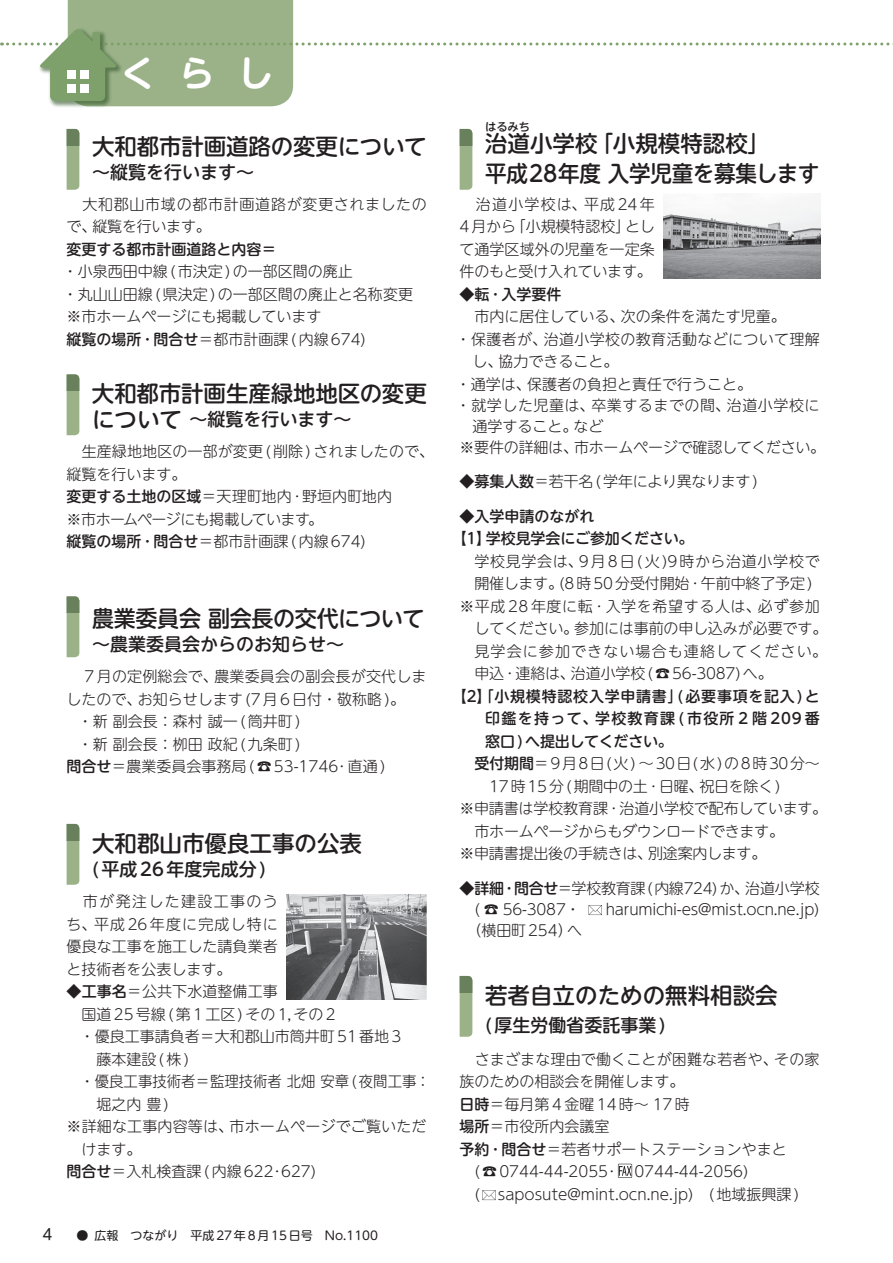
<style>
.page{position:relative;width:893px;height:1263px;background:#fff}
.page>*{position:absolute;margin:0;border:0;box-sizing:border-box;transform-origin:0 0}
.t1{font:700 36px "UD Shin M Go Pr 6 De";color:#fff}
.見出し{font:500 22.5px "UD Shin M Go Pr 6";letter-spacing:-.005em;color:#231f20}
.見出し-2{font:500 22.5px "UD Shin M Go Pr 6";letter-spacing:-.005em;color:#231f20;scale:.96 1}
.見出し-3{font:500 18px "UD Shin M Go Pr 6";color:#231f20}
.本文{font:300 15px/22.5px "UD Shin M Go Pr 6";color:#231f20}
.本文-2{font:300 15px/22.5px "UD Shin M Go Pr 6";letter-spacing:.04em;color:#231f20}
.t2{font:500 15px/22.5px "UD Shin M Go Pr 6";color:#231f20;text-align:justify}
.本文-3{font:300 15px/22.5px "UD Shin M Go Pr 6";letter-spacing:.025em;color:#231f20}
.本文-4{font:300 15px/21px "UD Shin M Go Pr 6";letter-spacing:.035em;color:#231f20}
.本文-5{font:300 15px/22.5px "UD Shin M Go Pr 6";letter-spacing:.045em;color:#231f20}
.本文-6{font:300 15px "UD Shin M Go Pr 6";letter-spacing:-.05em;color:#231f20}
.t3{font:15px "UD Shin M Go Pr 6";color:#231f20}
.t4{font:12px "UD Shin M Go Pr 6";color:#231f20}
.見出し-4{font:500 11.25px "UD Shin M Go Pr 6";color:#231f20}
.s1{font-weight:500}
.s2{font-size:22.5px}
</style>
<div class="page">
<svg style="left:589px;top:905px;width:13px;height:10px"></svg>
<svg style="left:618px;top:1164px;width:14px;height:14px"></svg>
<svg style="left:482px;top:1190px;width:14px;height:10px"></svg>
<div style="left:38px;top:27px;width:85px;height:81px;background:#305529;opacity:.6"></div>
<svg style="left:2px;top:0;width:891px;height:106px"></svg>
<div style="left:67px;top:84px;width:9px;height:8px;background:#fff"></div>
<div style="left:67px;top:70px;width:9px;height:9px;background:#fff"></div>
<div style="left:81px;top:84px;width:8px;height:8px;background:#fff"></div>
<div style="left:81px;top:70px;width:8px;height:9px;background:#fff"></div>
<svg style="left:67px;top:145px;width:12px;height:45px"></svg>
<div style="left:67px;top:129px;width:12px;height:16px;background:#68805b"></div>
<svg style="left:460px;top:145px;width:12px;height:45px"></svg>
<div style="left:460px;top:129px;width:12px;height:16px;background:#68805b"></div>
<svg style="left:460px;top:992px;width:12px;height:45px"></svg>
<div style="left:460px;top:976px;width:12px;height:16px;background:#68805b"></div>
<svg style="left:67px;top:391px;width:12px;height:44px"></svg>
<div style="left:67px;top:374px;width:12px;height:17px;background:#68805b"></div>
<svg style="left:67px;top:613px;width:12px;height:44px"></svg>
<div style="left:67px;top:596px;width:12px;height:17px;background:#68805b"></div>
<svg style="left:67px;top:840px;width:12px;height:45px"></svg>
<div style="left:67px;top:824px;width:12px;height:16px;background:#68805b"></div>
<img style="left:286px;top:894px;width:141px;height:105px">
<img style="left:663px;top:200px;width:158px;height:79px">
<p class="t1" style="left:120px;top:43px;width:155px">くらし</p>
<p class="見出し" style="left:92px;top:127px;width:336px">大和都市計画道路の変更について</p>
<p class="見出し-3" style="left:92px;top:157px;width:163px">～縦覧を行います～</p>
<p class="本文-5" style="left:67px;top:192px;width:362px">　大和郡山市域の都市計画道路が変更されましたので、縦覧を行います。</p>
<p class="t2" style="left:67px;top:237px;width:211px">変更する都市計画道路と内容＝</p>
<p class="本文" style="left:63px;top:259px;width:292px">・小泉西田中線(市決定)の一部区間の廃止</p>
<p class="本文" style="left:63px;top:282px;width:352px">・丸山山田線(県決定)の一部区間の廃止と名称変更</p>
<p class="本文" style="left:67px;top:304px;width:256px">※市ホームページにも掲載しています</p>
<p class="本文" style="left:67px;top:327px;width:301px"><span class="s1">縦覧の場所･問合せ</span>＝都市計画課(内線674)</p>
<p class="見出し" style="left:92px;top:375px;width:336px">大和都市計画生産緑地地区の変更</p>
<p class="見出し-3" style="left:92px;top:404px;width:261px"><span class="s2">について</span>～縦覧を行います～</p>
<p class="本文" style="left:67px;top:439px;width:369px">　生産緑地地区の一部が変更(削除)されましたので、縦覧を行います。</p>
<p class="本文" style="left:67px;top:484px;width:327px"><span class="s1">変更する土地の区域</span>＝天理町地内･野垣内町地内</p>
<p class="本文-6" style="left:67px;top:507px;width:258px">※市ホームページにも掲載しています。</p>
<p class="本文" style="left:67px;top:529px;width:301px"><span class="s1">縦覧の場所･問合せ</span>＝都市計画課(内線674)</p>
<p class="見出し" style="left:92px;top:600px;width:334px">農業委員会副会長の交代について</p>
<p class="見出し-3" style="left:92px;top:629px;width:253px">～農業委員会からのお知らせ～</p>
<p class="本文" style="left:67px;top:664px;width:361px">　７月の定例総会で、農業委員会の副会長が交代しましたので、お知らせします(7月6日付・敬称略)。</p>
<p class="本文" style="left:78px;top:709px;width:224px">・新 副会長：森村 誠一(筒井町)</p>
<p class="本文" style="left:78px;top:732px;width:224px">・新 副会長：栁田 政紀(九条町)</p>
<p class="本文" style="left:67px;top:754px;width:321px"><span class="s1">問合せ</span>＝農業委員会事務局(☎53-1746･直通)</p>
<p class="見出し" style="left:92px;top:825px;width:271px">大和郡山市優良工事の公表</p>
<p class="見出し-3" style="left:92px;top:854px;width:175px">(平成26年度完成分)</p>
<p class="本文" style="left:67px;top:889px;width:213px;text-align:justify">　市が発注した建設工事のうち、平成26年度に完成し特に優良な工事を施工した請負業者と技術者を公表します。</p>
<p class="本文" style="left:67px;top:979px;width:271px">◆<span class="s1">工事名</span>＝公共下水道整備工事<br>　国道25号線(第1工区)その1,その2</p>
<p class="本文" style="left:96px;top:1024px;width:306px;text-indent:-17px">・優良工事請負者＝大和郡山市筒井町51番地3藤本建設(株)</p>
<p class="本文" style="left:96px;top:1069px;width:335px;text-indent:-17px">・優良工事技術者＝監理技術者 北畑 安章(夜間工事：堀之内 豊)</p>
<p class="本文" style="left:81px;top:1114px;width:347px;text-indent:-15px">※詳細な工事内容等は、市ホームページでご覧いただけます。</p>
<p class="本文" style="left:67px;top:1159px;width:251px"><span class="s1">問合せ</span>＝入札検査課(内線622･627)</p>
<p class="t3" style="left:43px;top:1222px;width:11px">4</p>
<p class="t4" style="left:77px;top:1226px;width:303px">● 広報　つながり　平成27年8月15日号　No.1100</p>
<p class="見出し-4" style="left:485px;top:118px;width:46px">はるみち</p>
<p class="見出し-2" style="left:485px;top:155px;width:350px">平成28年度入学児童を募集します</p>
<p class="本文" style="left:460px;top:192px;width:197px;text-align:justify">　治道小学校は、平成24年4月から｢小規模特認校｣として通学区域外の児童を一定条件のもと受け入れています。</p>
<p class="t2" style="left:460px;top:282px;width:103px">◆転･入学要件</p>
<p class="本文" style="left:460px;top:304px;width:328px">　市内に居住している、次の条件を満たす児童。</p>
<p class="本文-3" style="left:472px;top:327px;width:349px;text-indent:-17px">・保護者が、治道小学校の教育活動などについて理解し、協力できること。</p>
<p class="本文" style="left:456px;top:372px;width:298px">・通学は、保護者の負担と責任で行うこと。</p>
<p class="本文-4" style="left:472px;top:394px;width:349px;text-indent:-17px">・就学した児童は、卒業するまでの間、治道小学校に通学すること。など</p>
<p class="本文" style="left:459px;top:435px;width:367px">※要件の詳細は、市ホームページで確認してください。</p>
<p class="本文" style="left:460px;top:469px;width:300px">◆<span class="s1">募集人数</span>＝若干名(学年により異なります)</p>
<p class="t2" style="left:460px;top:504px;width:136px">◆入学申請のながれ</p>
<p class="t2" style="left:452px;top:526px;width:243px">【1】学校見学会にご参加ください。</p>
<p class="本文-2" style="left:474px;top:549px;width:347px">学校見学会は、9月8日(火)9時から治道小学校で開催します。(8時50分受付開始･午前中終了予定)</p>
<p class="本文-2" style="left:474px;top:594px;width:354px;text-indent:-15px">※平成28年度に転･入学を希望する人は、必ず参加してください。参加には事前の申し込みが必要です。見学会に参加できない場合も連絡してください。申込･連絡は、治道小学校(☎56-3087)へ。</p>
<p class="t2" style="left:485px;top:684px;width:336px;text-indent:-33px">【2】｢小規模特認校入学申請書｣(必要事項を記入)と印鑑を持って、学校教育課 ( 市役所２階209番窓口 ) へ提出してください。</p>
<p class="本文" style="left:489px;top:751px;width:332px;text-indent:-15px"><span class="s1">受付期間</span>＝9月8日(火)～30日(水)の8時30分～<br>17時15分(期間中の土･日曜、祝日を除く)</p>
<p class="本文" style="left:474px;top:796px;width:354px;text-indent:-15px">※申請書は学校教育課･治道小学校で配布しています。市ホームページからもダウンロードできます。</p>
<p class="本文" style="left:459px;top:841px;width:308px">※申請書提出後の手続きは、別途案内します。</p>
<p class="本文" style="left:474px;top:877px;width:347px;line-height:21px;text-indent:-15px">◆<span class="s1">詳細･問合せ</span>＝学校教育課(内線724)か、治道小学校( ☎ 56-3087・</p>
<p class="見出し" style="left:485px;top:125px;width:276px">治道小学校｢小規模特認校｣</p>
<p class="本文" style="left:606px;top:897px;width:215px">harumichi-es@mist.ocn.ne.jp)</p>
<p class="本文" style="left:467px;top:918px;width:117px">（横田町254）へ</p>
<p class="見出し" style="left:485px;top:976px;width:294px">若者自立のための無料相談会</p>
<p class="見出し-3" style="left:485px;top:1010px;width:182px">(厚生労働省委託事業)</p>
<p class="本文" style="left:460px;top:1047px;width:361px;text-indent:15px">さまざまな理由で働くことが困難な若者や、その家族のための相談会を開催します。</p>
<p class="本文" style="left:460px;top:1092px;width:232px"><span class="s1">日時</span>＝毎月第４金曜14時～ 17時</p>
<p class="本文" style="left:460px;top:1114px;width:151px"><span class="s1">場所</span>＝市役所内会議室</p>
<p class="本文" style="left:474px;top:1137px;width:326px;text-indent:-15px"><span class="s1">予約･問合せ</span>＝若者サポートステーションやまと(☎0744-44-2055･ 0744-44-2056)<br>( saposute@mint.ocn.ne.jp)　(地域振興課)</p>
</div>
